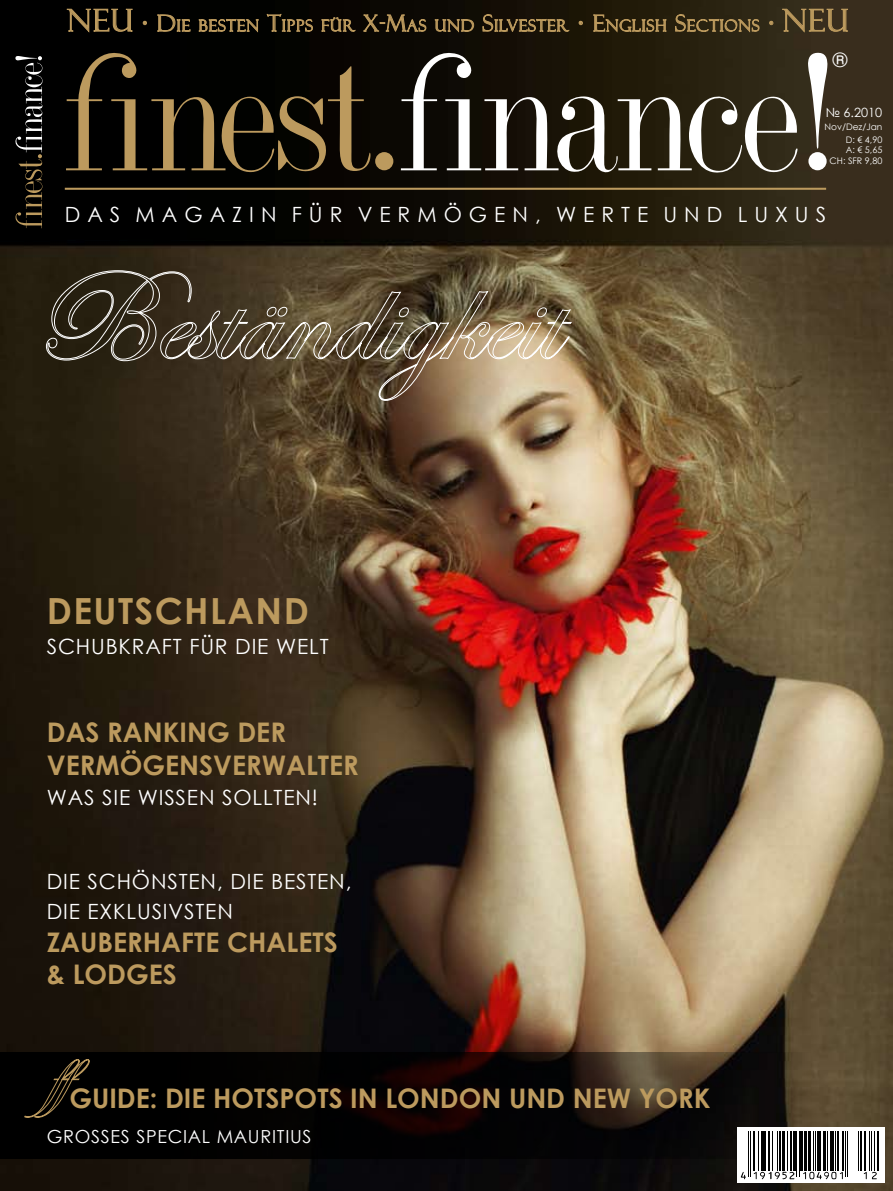
<style>
.page{position:relative;width:893px;height:1191px;background:#fff}
.page>*{position:absolute;margin:0;border:0;box-sizing:border-box;transform-origin:0 0}
.t1{font:700 36px "Century Gothic";letter-spacing:.04em;color:#bc9a5e}
.t2{font:700 27px/32.4px "Century Gothic";color:#bc9a5e}
.t3{font:21px/30px "Century Gothic";letter-spacing:.04em;color:#fff}
.t4{font:21px "Century Gothic";letter-spacing:.335em;color:#fff}
.t5{font:19.5px "Century Gothic";color:#fff}
.t6{font:18px "Century Gothic";letter-spacing:.04em;color:#fff}
.t7{font:15.75px "Felix Titling";letter-spacing:.055em;color:#bc9a5e}
.t8{font:12.75px "Century Gothic";color:#fff}
.t9{font:9px/12.6px "Century Gothic";color:#fff;text-align:right}
.s1{font-size:30.45px}
.s2{font-size:22.5px}
</style>
<div class="page">
<img style="left:0;top:0;width:893px;height:1191px">
<svg style="left:0;top:1052px;width:814px;height:106px;background:#0e0a07"></svg>
<svg style="left:46px;top:270px;width:526px;height:131px;background:#645640"></svg>
<svg style="left:24px;top:1059px;width:66px;height:58px;background:#14100a"></svg>
<svg style="left:15px;top:56px;width:28px;height:172px;background:#2b2823"></svg>
<svg style="left:807px;top:52px;width:21px;height:97px"></svg>
<svg style="left:401px;top:50px;width:397px;height:126px;background:#464135"></svg>
<svg style="left:66px;top:50px;width:305px;height:123px;background:#261f12"></svg>
<div style="left:375px;top:152px;width:18px;height:18px;background:#bc9a5e;border-radius:50%"></div>
<div style="left:808px;top:152px;width:19px;height:18px;background:#fff;border-radius:50%"></div>
<hr style="left:65px;top:188px;width:761px;height:2px;background:#bc9a5e">
<div style="left:737px;top:1127px;width:147px;height:55px;background:#fff"></div>
<hr style="left:748px;top:1131px;width:1px;height:46px;background:#000">
<hr style="left:750px;top:1131px;width:1px;height:46px;background:#000">
<hr style="left:753px;top:1131px;width:2px;height:39px;background:#000">
<hr style="left:758px;top:1131px;width:1px;height:39px;background:#000">
<hr style="left:761px;top:1131px;width:1px;height:39px;background:#000">
<hr style="left:763px;top:1131px;width:3px;height:39px;background:#000">
<hr style="left:768px;top:1131px;width:2px;height:39px;background:#000">
<hr style="left:772px;top:1131px;width:1px;height:39px;background:#000">
<hr style="left:777px;top:1131px;width:1px;height:39px;background:#000">
<hr style="left:779px;top:1131px;width:1px;height:39px;background:#000">
<hr style="left:782px;top:1131px;width:3px;height:39px;background:#000">
<hr style="left:787px;top:1131px;width:1px;height:39px;background:#000">
<hr style="left:790px;top:1131px;width:2px;height:39px;background:#000">
<hr style="left:793px;top:1131px;width:2px;height:39px;background:#000">
<hr style="left:796px;top:1131px;width:1px;height:46px;background:#000">
<hr style="left:799px;top:1131px;width:1px;height:46px;background:#000">
<hr style="left:801px;top:1131px;width:2px;height:39px;background:#000">
<hr style="left:805px;top:1131px;width:2px;height:39px;background:#000">
<hr style="left:808px;top:1131px;width:3px;height:39px;background:#000">
<hr style="left:813px;top:1131px;width:1px;height:39px;background:#000">
<hr style="left:815px;top:1131px;width:1px;height:39px;background:#000">
<hr style="left:817px;top:1131px;width:4px;height:39px;background:#000">
<hr style="left:823px;top:1131px;width:3px;height:39px;background:#000">
<hr style="left:827px;top:1131px;width:1px;height:39px;background:#000">
<hr style="left:830px;top:1131px;width:3px;height:39px;background:#000">
<hr style="left:835px;top:1131px;width:1px;height:39px;background:#000">
<hr style="left:837px;top:1131px;width:2px;height:39px;background:#000">
<hr style="left:841px;top:1131px;width:2px;height:39px;background:#000">
<hr style="left:845px;top:1131px;width:1px;height:46px;background:#000">
<hr style="left:847px;top:1131px;width:1px;height:46px;background:#000">
<hr style="left:858px;top:1131px;width:1px;height:39px;background:#000">
<hr style="left:860px;top:1131px;width:2px;height:39px;background:#000">
<hr style="left:864px;top:1131px;width:2px;height:39px;background:#000">
<hr style="left:869px;top:1131px;width:1px;height:39px;background:#000">
<hr style="left:871px;top:1131px;width:1px;height:39px;background:#000">
<hr style="left:874px;top:1131px;width:1px;height:39px;background:#000">
<hr style="left:877px;top:1131px;width:2px;height:39px;background:#000">
<svg style="left:741px;top:1172px;width:5px;height:7px"></svg>
<svg style="left:754px;top:1171px;width:40px;height:8px"></svg>
<svg style="left:803px;top:1171px;width:40px;height:8px"></svg>
<svg style="left:864px;top:1171px;width:13px;height:8px"></svg>
<svg style="left:67px;top:9px;width:66px;height:24px;background:#2c2416"></svg>
<svg style="left:157px;top:14px;width:33px;height:18px"></svg>
<svg style="left:199px;top:17px;width:60px;height:16px"></svg>
<svg style="left:267px;top:14px;width:46px;height:18px"></svg>
<svg style="left:321px;top:17px;width:35px;height:15px"></svg>
<svg style="left:363px;top:10px;width:63px;height:27px;background:#2c2314"></svg>
<svg style="left:435px;top:19px;width:39px;height:14px"></svg>
<svg style="left:483px;top:12px;width:86px;height:20px;background:#43351e"></svg>
<svg style="left:593px;top:14px;width:74px;height:19px"></svg>
<svg style="left:675px;top:12px;width:85px;height:21px;background:#4d4023"></svg>
<svg style="left:782px;top:9px;width:66px;height:24px;background:#56462b"></svg>
<svg style="left:143px;top:21px;width:4px;height:4px"></svg>
<svg style="left:579px;top:21px;width:4px;height:4px"></svg>
<svg style="left:769px;top:21px;width:4px;height:4px"></svg>
<p class="t7" style="left:67px;top:17px;width:382px"><span class="s1">NEU</span> <span class="s2">D</span>IE BESTEN <span class="s2">T</span>IPPS FÜR <span class="s2">X-M</span>AS UND</p>
<p class="t7" style="left:482px;top:17px;width:368px"><span class="s2">S</span>ILVESTER <span class="s2">E</span>NGLISH <span class="s2">S</span>ECTIONS <span class="s1">NEU</span></p>
<p class="t5" style="left:833px;top:47px;width:16px">®</p>
<p class="t8" style="left:826px;top:104px;width:58px">№ 6.2010</p>
<p class="t9" style="left:825px;top:120px;width:59px">N OV/DEZ/JAN<br>D: € 4,90</p>
<p class="t9" style="left:830px;top:144px;width:54px;line-height:10.5px">A: € 5,65<br>CH : SFR 9,80</p>
<p class="t4" style="left:65px;top:199px;width:761px">D AS MAGAZIN FÜR VERMÖGEN, WE RTE UND L UXUS</p>
<h1 class="t1" style="left:47px;top:583px;width:259px">DEUTSCHLAND</h1>
<p class="t3" style="left:47px;top:630px;width:283px">SCHUBKRAFT FÜR DIE WELT</p>
<p class="t2" style="left:47px;top:715px;width:314px">DAS RANKING DER<br>VERMÖGENSVERWALTER</p>
<p class="t3" style="left:47px;top:782px;width:273px">WAS SIE WISSEN SOLLTEN!</p>
<p class="t3" style="left:47px;top:866px;width:306px">DIE SCHÖNSTEN, DIE BESTEN,<br>DIE EXKLUSIVSTEN</p>
<p class="t2" style="left:47px;top:924px;width:293px">ZAUBERHAFTE CHALETS &amp; LODGES</p>
<p class="t2" style="left:69px;top:1080px;width:642px">GUIDE: DIE HOTSPOTS IN LONDON UND N EW YORK</p>
<p class="t6" style="left:47px;top:1124px;width:265px">GROSSES SPECIAL MAURITIUS</p>
</div>
